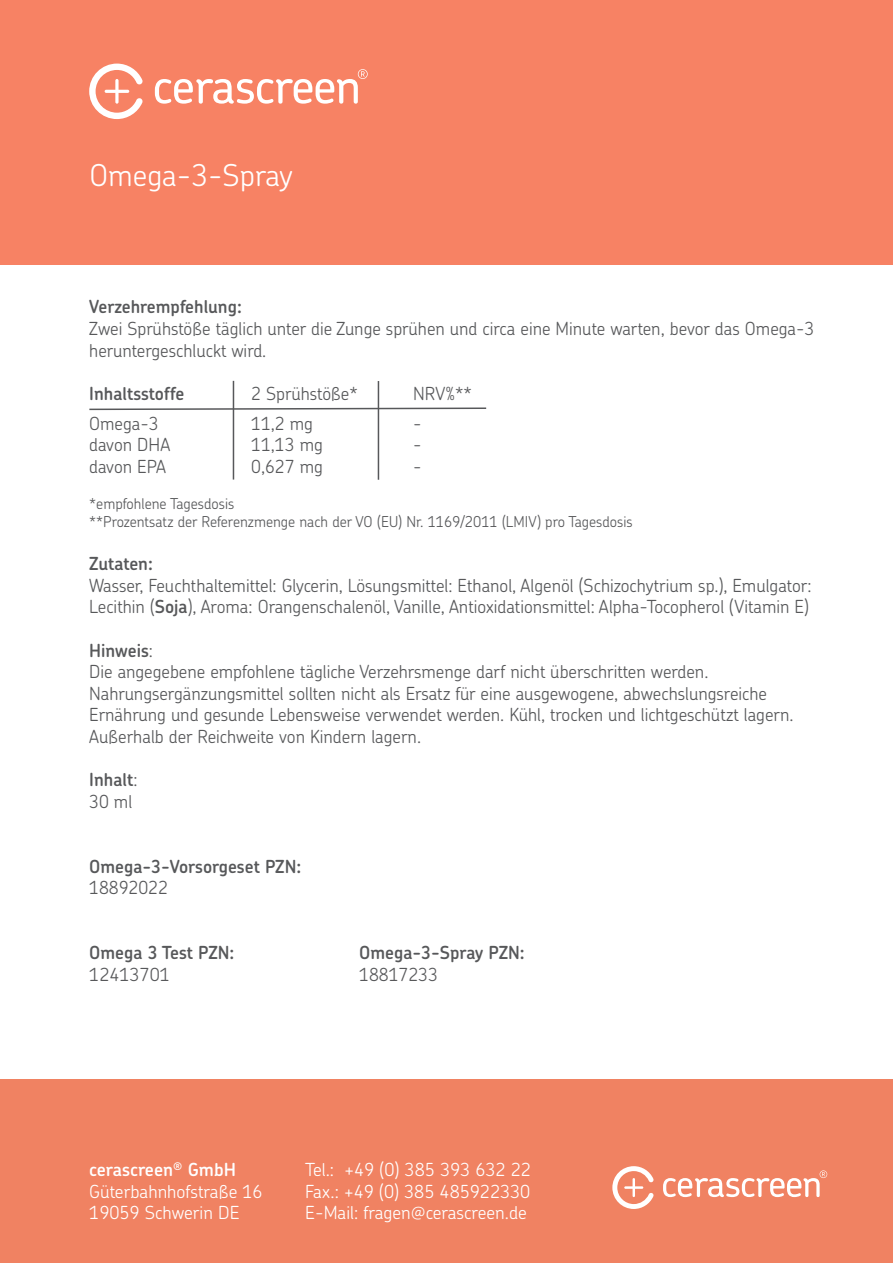
<style>
.page{position:relative;width:893px;height:1263px;background:#fff}
.page>*{position:absolute;margin:0;border:0;box-sizing:border-box;transform-origin:0 0}
.t1{font:300 30px "Chevin Std";color:#fff}
.t2{font:300 18px/21.6px "Chevin Std";color:#57585a}
.t3{font:600 18px "Chevin Std";color:#57585a}
.t4{font:300 18px "Chevin Std";color:#fff}
.t5{font:600 18px "Chevin Std";color:#fff}
.t6{font:300 15px "Chevin Std";color:#57585a}
.s1{font-weight:600}
.s2{font-weight:300}
</style>
<div class="page">
<div style="left:0;top:0;width:893px;height:265px;background:#f78264"></div>
<svg style="left:89px;top:64px;width:54px;height:55px"></svg>
<svg style="left:155px;top:69px;width:213px;height:35px"></svg>
<div style="left:0;top:1080px;width:893px;height:183px;background:#f08262"></div>
<svg style="left:612px;top:1166px;width:42px;height:43px"></svg>
<svg style="left:663px;top:1170px;width:164px;height:27px"></svg>
<svg style="left:89px;top:407px;width:398px;height:4px"></svg>
<hr style="left:378px;top:381px;width:1px;height:99px;background:#57585a">
<hr style="left:233px;top:381px;width:1px;height:99px;background:#57585a">
<h1 class="t1" style="left:90px;top:155px;width:205px">Omega-3-Spray</h1>
<p class="t3" style="left:89px;top:295px;width:154px">Verzehrempfehlung:</p>
<p class="t2" style="left:89px;top:317px;width:727px">Zwei Sprühstöße täglich unter die Zunge sprühen und circa eine Minute warten, bevor das Omega-3 heruntergeschluckt wird.</p>
<p class="t3" style="left:89px;top:381px;width:96px">Inhaltsstoffe</p>
<p class="t2" style="left:251px;top:382px;width:108px">2 Sprühstöße*</p>
<p class="t2" style="left:413px;top:382px;width:60px">NRV%**</p>
<p class="t2" style="left:89px;top:412px;width:71px">Omega-3</p>
<p class="t2" style="left:251px;top:412px;width:63px">11,2 mg</p>
<p class="t2" style="left:413px;top:412px;width:10px">-</p>
<p class="t2" style="left:89px;top:434px;width:82px">davon DHA</p>
<p class="t2" style="left:251px;top:434px;width:73px">11,13 mg</p>
<p class="t2" style="left:413px;top:434px;width:10px">-</p>
<p class="t2" style="left:89px;top:455px;width:78px">davon EPA</p>
<p class="t2" style="left:251px;top:455px;width:73px">0,627 mg</p>
<p class="t2" style="left:413px;top:455px;width:10px">-</p>
<p class="t6" style="left:89px;top:493px;width:147px">*empfohlene Tagesdosis</p>
<p class="t6" style="left:89px;top:511px;width:545px">**Prozentsatz der Referenzmenge nach der VO (EU) Nr. 1169/2011 (LMIV) pro Tagesdosis</p>
<p class="t3" style="left:89px;top:552px;width:65px">Zutaten:</p>
<p class="t2" style="left:89px;top:574px;width:724px">Wasser, Feuchthaltemittel: Glycerin, Lösungsmittel: Ethanol, Algenöl (Schizochytrium sp.), Emulgator:<br>Lecithin (<span class="s1">Soja</span>), Aroma: Orangenschalenöl, Vanille, Antioxidationsmittel: Alpha-Tocopherol (Vitamin E)</p>
<p class="t3" style="left:89px;top:638px;width:65px">Hinweis<span class="s2">:</span></p>
<p class="t2" style="left:89px;top:660px;width:706px">Die angegebene empfohlene tägliche Verzehrsmenge darf nicht überschritten werden.<br>Nahrungsergänzungsmittel sollten nicht als Ersatz für eine ausgewogene, abwechslungsreiche<br>Ernährung und gesunde Lebensweise verwendet werden. Kühl, trocken und lichtgeschützt lagern.</p>
<p class="t2" style="left:89px;top:725px;width:333px">Außerhalb der Reichweite von Kindern lagern.</p>
<p class="t3" style="left:89px;top:768px;width:50px">Inhalt<span class="s2">:</span></p>
<p class="t2" style="left:89px;top:790px;width:45px">30 ml</p>
<p class="t3" style="left:89px;top:854px;width:214px">Omega-3-Vorsorgeset PZN:</p>
<p class="t2" style="left:89px;top:876px;width:80px">18892022</p>
<p class="t3" style="left:89px;top:941px;width:147px">Omega 3 Test PZN:</p>
<p class="t3" style="left:359px;top:941px;width:167px">Omega-3-Spray PZN:</p>
<p class="t2" style="left:89px;top:963px;width:82px">12413701</p>
<p class="t2" style="left:359px;top:963px;width:80px">18817233</p>
<p class="t5" style="left:89px;top:1157px;width:148px">cerascreen<sup>®</sup> GmbH</p>
<p class="t4" style="left:305px;top:1157px;width:227px">Tel.: +49 (0) 385 393 632 22</p>
<p class="t4" style="left:89px;top:1179px;width:175px">Güterbahnhofstraße 16</p>
<p class="t4" style="left:305px;top:1179px;width:227px">Fax.: +49 (0) 385 485922330</p>
<p class="t4" style="left:89px;top:1200px;width:152px">19059 Schwerin DE</p>
<p class="t4" style="left:305px;top:1200px;width:223px">E-Mail: fragen@cerascreen.de</p>
</div>
